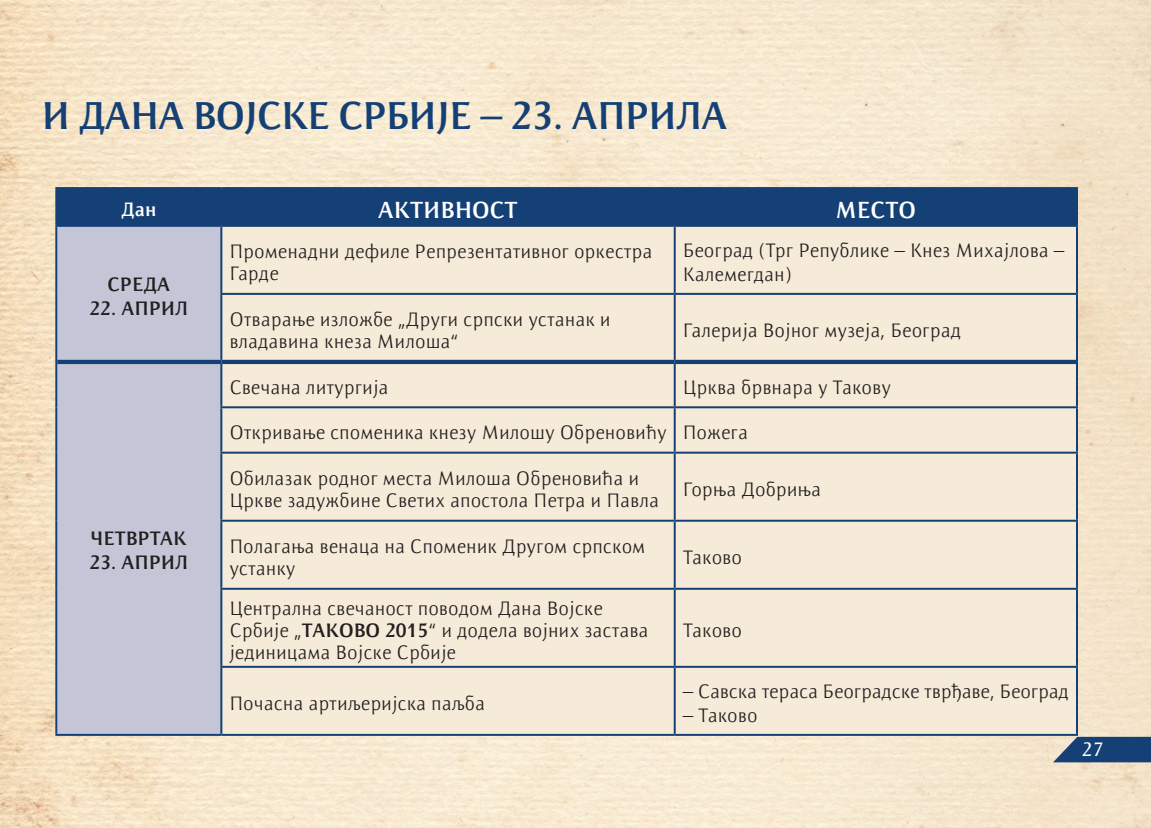
<style>
.page{position:relative;width:1151px;height:828px;background:#fff}
.page>*{position:absolute;margin:0;border:0;box-sizing:border-box;transform-origin:0 0}
.t1{font:700 40px "Resavska S Sans";letter-spacing:.105em;color:#144075}
.t2{font:700 24px "Resavska S Sans";color:#fff}
.t3{font:300 20px/22px "Resavska S Sans";color:#231f20}
.t4{font:700 20px "Resavska S Sans";color:#231f20}
.t5{font:700 20px "Resavska S Sans";color:#fff}
.t6{font:500 20px "Resavska S Sans";color:#fff}
.s1{font-weight:700}
</style>
<div class="page">
<img style="left:0;top:0;width:1151px;height:828px">
<svg style="left:1053px;top:737px;width:98px;height:25px;background:#30547f"></svg>
<div style="left:57px;top:189px;width:1019px;height:36px;background:#144075"></div>
<div style="left:57px;top:227px;width:163px;height:507px;background:#c4c6d7"></div>
<div style="left:222px;top:227px;width:854px;height:507px;background:#f5ebd8"></div>
<hr style="left:55px;top:225px;width:166px;height:2px;background:#144075">
<hr style="left:55px;top:227px;width:2px;height:67px;background:#144075">
<hr style="left:221px;top:225px;width:454px;height:2px;background:#144075">
<hr style="left:220px;top:227px;width:2px;height:66px;background:#144075">
<hr style="left:675px;top:225px;width:403px;height:2px;background:#144075">
<hr style="left:674px;top:227px;width:2px;height:66px;background:#144075">
<hr style="left:1076px;top:227px;width:2px;height:66px;background:#144075">
<hr style="left:55px;top:294px;width:2px;height:68px;background:#144075">
<hr style="left:220px;top:293px;width:455px;height:2px;background:#144075">
<hr style="left:220px;top:295px;width:2px;height:65px;background:#144075">
<hr style="left:675px;top:293px;width:403px;height:2px;background:#144075">
<hr style="left:674px;top:295px;width:2px;height:65px;background:#144075">
<hr style="left:1076px;top:295px;width:2px;height:67px;background:#144075">
<hr style="left:55px;top:362px;width:2px;height:45px;background:#144075">
<hr style="left:220px;top:364px;width:2px;height:42px;background:#144075">
<hr style="left:674px;top:364px;width:2px;height:42px;background:#144075">
<hr style="left:1076px;top:362px;width:2px;height:44px;background:#144075">
<hr style="left:55px;top:407px;width:2px;height:46px;background:#144075">
<hr style="left:220px;top:406px;width:455px;height:2px;background:#144075">
<hr style="left:220px;top:408px;width:2px;height:44px;background:#144075">
<hr style="left:675px;top:406px;width:403px;height:2px;background:#144075">
<hr style="left:674px;top:408px;width:2px;height:44px;background:#144075">
<hr style="left:1076px;top:408px;width:2px;height:44px;background:#144075">
<hr style="left:55px;top:453px;width:2px;height:68px;background:#144075">
<hr style="left:220px;top:452px;width:455px;height:2px;background:#144075">
<hr style="left:220px;top:454px;width:2px;height:66px;background:#144075">
<hr style="left:675px;top:452px;width:403px;height:2px;background:#144075">
<hr style="left:674px;top:454px;width:2px;height:66px;background:#144075">
<hr style="left:1076px;top:454px;width:2px;height:66px;background:#144075">
<hr style="left:55px;top:521px;width:2px;height:68px;background:#144075">
<hr style="left:220px;top:520px;width:455px;height:2px;background:#144075">
<hr style="left:220px;top:522px;width:2px;height:66px;background:#144075">
<hr style="left:675px;top:520px;width:403px;height:2px;background:#144075">
<hr style="left:674px;top:522px;width:2px;height:66px;background:#144075">
<hr style="left:1076px;top:522px;width:2px;height:66px;background:#144075">
<hr style="left:55px;top:589px;width:2px;height:78px;background:#144075">
<hr style="left:220px;top:588px;width:455px;height:2px;background:#144075">
<hr style="left:220px;top:590px;width:2px;height:76px;background:#144075">
<hr style="left:675px;top:588px;width:403px;height:2px;background:#144075">
<hr style="left:674px;top:590px;width:2px;height:76px;background:#144075">
<hr style="left:1076px;top:590px;width:2px;height:76px;background:#144075">
<hr style="left:55px;top:667px;width:2px;height:67px;background:#144075">
<hr style="left:220px;top:666px;width:455px;height:2px;background:#144075">
<hr style="left:220px;top:668px;width:2px;height:66px;background:#144075">
<hr style="left:675px;top:666px;width:403px;height:2px;background:#144075">
<hr style="left:674px;top:668px;width:2px;height:66px;background:#144075">
<hr style="left:1076px;top:668px;width:2px;height:66px;background:#144075">
<hr style="left:55px;top:734px;width:166px;height:2px;background:#144075">
<hr style="left:221px;top:734px;width:454px;height:2px;background:#144075">
<hr style="left:675px;top:734px;width:403px;height:2px;background:#144075">
<hr style="left:55px;top:187px;width:166px;height:2px;background:#144075">
<hr style="left:55px;top:189px;width:2px;height:36px;background:#144075">
<hr style="left:221px;top:187px;width:454px;height:2px;background:#144075">
<hr style="left:220px;top:189px;width:2px;height:36px;background:#144075">
<hr style="left:675px;top:187px;width:403px;height:2px;background:#144075">
<hr style="left:674px;top:189px;width:2px;height:36px;background:#144075">
<hr style="left:1076px;top:189px;width:2px;height:36px;background:#144075">
<hr style="left:57px;top:360px;width:164px;height:4px;background:#144075">
<hr style="left:221px;top:360px;width:454px;height:4px;background:#144075">
<hr style="left:675px;top:360px;width:401px;height:4px;background:#144075">
<h1 class="t1" style="left:41px;top:93px;width:683px">и дана војске србије – 23. априла</h1>
<p class="t5" style="left:121px;top:198px;width:37px">Дан</p>
<p class="t2" style="left:378px;top:196px;width:79px">АКТИВНОС</p>
<p class="t2" style="left:505px;top:196px;width:15px">Т</p>
<p class="t2" style="left:836px;top:196px;width:79px">МЕСТО</p>
<p class="t4" style="left:108px;top:273px;width:61px">среда</p>
<p class="t4" style="left:89px;top:297px;width:46px">22. АПР</p>
<p class="t4" style="left:161px;top:297px;width:27px">ИЛ</p>
<p class="t4" style="left:91px;top:527px;width:97px">ЧЕТВРТАК</p>
<p class="t4" style="left:89px;top:551px;width:46px">23. АПР</p>
<p class="t4" style="left:161px;top:551px;width:27px">ИЛ</p>
<p class="t3" style="left:229px;top:240px;width:425px">Променадни дефиле Репрезентативног оркестра<br>Гарде</p>
<p class="t3" style="left:683px;top:238px;width:383px;line-height:24px">Београд (Трг Републике – Кнез Михајлова –<br>Калемегдан)</p>
<p class="t3" style="left:229px;top:308px;width:383px">Отварање изложбе „Други српски устанак и владавина кнеза Милоша“</p>
<p class="t3" style="left:683px;top:319px;width:280px">Галерија Војног музеја, Београд</p>
<p class="t3" style="left:229px;top:376px;width:161px">Свечана литургија</p>
<p class="t3" style="left:683px;top:376px;width:210px">Црква брвнара у Такову</p>
<p class="t3" style="left:229px;top:421px;width:520px">Откривање споменика кнезу Милошу Обреновићу Пожега</p>
<p class="t3" style="left:229px;top:467px;width:431px">Обилазак родног места Милоша Обреновића и<br>Цркве задужбине Светих апостола Петра и Павла</p>
<p class="t3" style="left:683px;top:478px;width:140px">Горња Добриња</p>
<p class="t3" style="left:229px;top:535px;width:417px">Полагања венаца на Споменик Другом српском устанку</p>
<p class="t3" style="left:683px;top:546px;width:61px">Таково</p>
<p class="t3" style="left:229px;top:597px;width:375px">Централна свечаност поводом Дана Војске<br>Србије „<span class="s1">ТАКОВО</span></p>
<p class="t3" style="left:229px;top:619px;width:421px;text-indent:156px"><span class="s1">2015</span>“ и додела војних застава јединицама Војске Србије</p>
<p class="t3" style="left:683px;top:619px;width:61px">Таково</p>
<p class="t3" style="left:229px;top:692px;width:257px">Почасна артиљеријска паљба</p>
<p class="t3" style="left:683px;top:680px;width:388px">– Савска тераса Београдске тврђаве, Београд</p>
<p class="t3" style="left:683px;top:704px;width:76px">– Таково</p>
<p class="t6" style="left:1082px;top:738px;width:23px">27</p>
</div>
